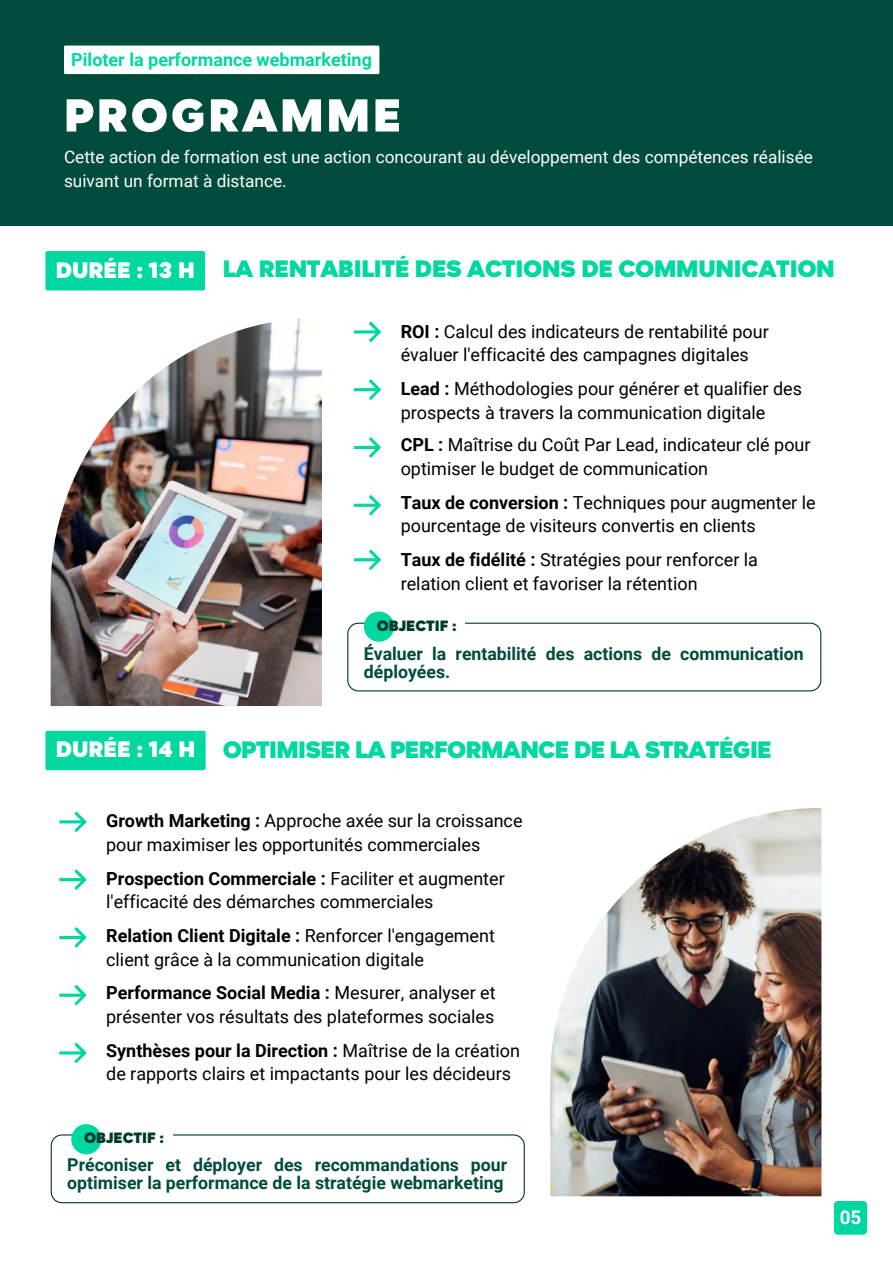
<style>
.page{position:relative;width:893px;height:1264px;background:#fff}
.page>*{position:absolute;margin:0;border:0;box-sizing:border-box;transform-origin:0 0}
.t1{font:900 52.5px "Magenos";letter-spacing:.055em;color:#fff}
.t2{font:900 27px "Magenos";letter-spacing:-.01em;color:#00d7a1}
.t3{font:900 25.5px "Magenos";color:#fff}
.t4{font:700 18.9px "Roboto";color:#fff}
.t5{font:18px/23.5px "Roboto";color:#000}
.t6{font:700 18px "Roboto";color:#00d7a1}
.t7{font:700 17.7px/18px "Roboto";color:#004c3c}
.t8{font:17.25px/23.5px "Roboto";color:#fff}
.t9{font:900 16.95px "Magenos";color:#003a2e}
.s1{font-weight:700}
</style>
<div class="page">
<div style="left:0;top:0;width:892px;height:225px;background:#004c3c"></div>
<img style="left:51px;top:318px;width:271px;height:388px">
<img style="left:550px;top:808px;width:271px;height:388px">
<svg style="left:354px;top:321px;width:27px;height:21px"></svg>
<svg style="left:354px;top:379px;width:27px;height:21px"></svg>
<svg style="left:354px;top:437px;width:27px;height:21px"></svg>
<svg style="left:354px;top:495px;width:27px;height:20px"></svg>
<svg style="left:354px;top:549px;width:27px;height:21px"></svg>
<svg style="left:59px;top:811px;width:28px;height:21px"></svg>
<svg style="left:59px;top:869px;width:28px;height:21px"></svg>
<svg style="left:59px;top:927px;width:28px;height:20px"></svg>
<svg style="left:59px;top:984px;width:28px;height:21px"></svg>
<svg style="left:59px;top:1042px;width:28px;height:21px"></svg>
<div style="left:833px;top:1200px;width:34px;height:34px;background:#00d7a1;border-radius:4px"></div>
<svg style="left:347px;top:622px;width:474px;height:69px"></svg>
<svg style="left:51px;top:1134px;width:474px;height:68px"></svg>
<div style="left:82px;top:1129px;width:90px;height:20px;background:#fff"></div>
<div style="left:71px;top:1124px;width:30px;height:30px;background:#00d7a1;border-radius:50%"></div>
<div style="left:375px;top:616px;width:90px;height:20px;background:#fff"></div>
<div style="left:364px;top:611px;width:30px;height:30px;background:#00d7a1;border-radius:50%"></div>
<div style="left:64px;top:46px;width:315px;height:28px;background:#fff"></div>
<div style="left:45px;top:251px;width:160px;height:39px;background:#00d7a1;border-radius:2px"></div>
<div style="left:45px;top:730px;width:160px;height:40px;background:#00d7a1;border-radius:2px"></div>
<p class="t6" style="left:71px;top:49px;width:302px">Piloter la performance webmarketing</p>
<h1 class="t1" style="left:64px;top:87px;width:338px">PROGRAMME</h1>
<p class="t8" style="left:64px;top:145px;width:750px">Cette action de formation est une action concourant au développement des compétences réalisée suivant un format à distance.</p>
<h3 class="t3" style="left:56px;top:256px;width:141px">DURÉE : 13 H</h3>
<h3 class="t3" style="left:56px;top:736px;width:141px">DURÉE : 14 H</h3>
<h2 class="t2" style="left:223px;top:254px;width:613px">LA RENTABILITÉ DES ACTIONS DE COMMUNICATION</h2>
<p class="t5" style="left:400px;top:320px;width:369px"><span class="s1">ROI :</span> Calcul des indicateurs de rentabilité pour évaluer l'efficacité des campagnes digitales</p>
<p class="t5" style="left:400px;top:377px;width:402px"><span class="s1">Lead :</span> Méthodologies pour générer et qualifier des prospects à travers la communication digitale</p>
<p class="t5" style="left:400px;top:433px;width:411px"><span class="s1">CPL :</span> Maîtrise du Coût Par Lead, indicateur clé pour optimiser le budget de communication</p>
<p class="t5" style="left:400px;top:490px;width:416px"><span class="s1">Taux de conversion :</span> Techniques pour augmenter le pourcentage de visiteurs convertis en clients</p>
<p class="t5" style="left:400px;top:548px;width:359px"><span class="s1">Taux de fidélité :</span> Stratégies pour renforcer la relation client et favoriser la rétention</p>
<p class="t9" style="left:377px;top:616px;width:81px">OBJECTIF :</p>
<p class="t7" style="left:364px;top:644px;width:441px">Évaluer la rentabilité des actions de communication déployées.</p>
<h2 class="t2" style="left:223px;top:735px;width:550px">OPTIMISER LA PERFORMANCE DE LA STRATÉGIE</h2>
<p class="t5" style="left:106px;top:809px;width:418px"><span class="s1">Growth Marketing :</span> Approche axée sur la croissance pour maximiser les opportunités commerciales</p>
<p class="t5" style="left:106px;top:866px;width:400px"><span class="s1">Prospection Commerciale :</span> Faciliter et augmenter l'efficacité des démarches commerciales</p>
<p class="t5" style="left:106px;top:924px;width:390px"><span class="s1">Relation Client Digitale :</span> Renforcer l'engagement client grâce à la communication digitale</p>
<p class="t5" style="left:106px;top:981px;width:391px"><span class="s1">Performance Social Media :</span> Mesurer, analyser et présenter vos résultats des plateformes sociales</p>
<p class="t5" style="left:106px;top:1038px;width:415px"><span class="s1">Synthèses pour la Direction :</span> Maîtrise de la création de rapports clairs et impactants pour les décideurs</p>
<p class="t9" style="left:84px;top:1128px;width:81px">OBJECTIF :</p>
<p class="t7" style="left:67px;top:1155px;width:441px">Préconiser et déployer des recommandations pour optimiser la performance de la stratégie webmarketing</p>
<p class="t4" style="left:839px;top:1206px;width:23px">05</p>
</div>
